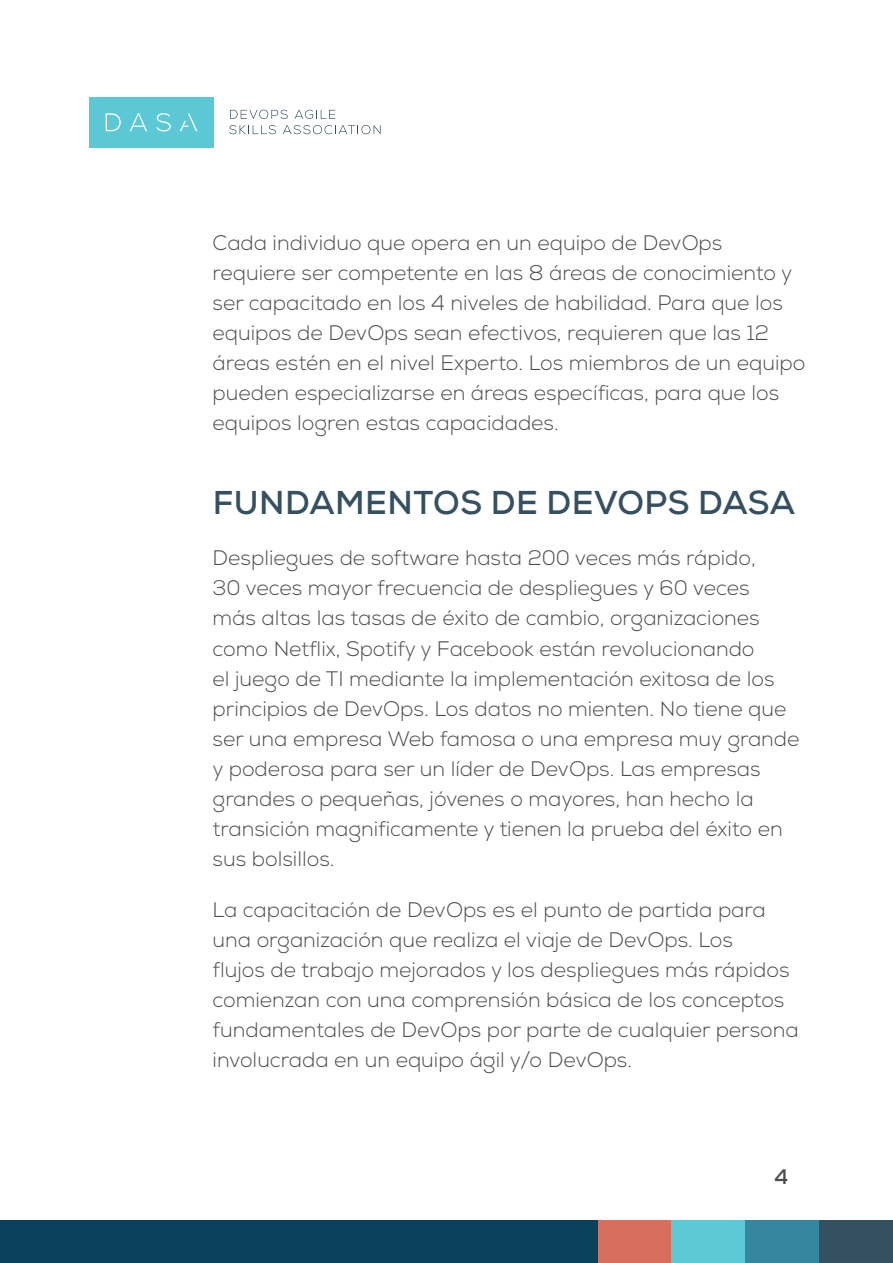
<style>
.page{position:relative;width:893px;height:1263px;background:#fff}
.page>*{position:absolute;margin:0;border:0;box-sizing:border-box;transform-origin:0 0}
.t1{font:700 33px "Nexa";letter-spacing:.015em;color:#355060}
.t2{font:300 21px/30px "Nexa";color:#4b4c4d}
.t3{font:700 21px "Nexa";color:#4b4c4d}
</style>
<div class="page">
<svg style="left:230px;top:110px;width:58px;height:9px"></svg>
<svg style="left:295px;top:110px;width:40px;height:9px"></svg>
<svg style="left:229px;top:125px;width:47px;height:9px"></svg>
<svg style="left:283px;top:125px;width:98px;height:9px"></svg>
<div style="left:89px;top:97px;width:125px;height:51px;background:#5cc7d5"></div>
<svg style="left:106px;top:113px;width:15px;height:18px"></svg>
<svg style="left:130px;top:113px;width:17px;height:18px"></svg>
<svg style="left:156px;top:113px;width:15px;height:19px"></svg>
<svg style="left:180px;top:113px;width:17px;height:18px"></svg>
<div style="left:597px;top:1220px;width:74px;height:43px;background:#d76f5f"></div>
<div style="left:671px;top:1220px;width:74px;height:43px;background:#5dc8d6"></div>
<div style="left:745px;top:1220px;width:74px;height:43px;background:#35869f"></div>
<div style="left:819px;top:1220px;width:74px;height:43px;background:#355060"></div>
<div style="left:0;top:1220px;width:597px;height:43px;background:#0a425c"></div>
<p class="t2" style="left:213px;top:228px;width:594px">Cada individuo que opera en un equipo de DevOps requiere ser competente en las 8 áreas de conocimiento y ser capacitado en los 4 niveles de habilidad. Para que los equipos de DevOps sean efectivos, requieren que las 12 áreas estén en el nivel Experto. Los miembros de un equipo pueden especializarse en áreas específicas, para que los equipos logren estas capacidades.</p>
<h1 class="t1" style="left:213px;top:482px;width:584px">FUNDAMENTOS DE DEVOPS DASA</h1>
<p class="t2" style="left:213px;top:544px;width:588px">Despliegues de software hasta 200 veces más rápido,<br>30 veces mayor frecuencia de despliegues y 60 veces<br>más altas las tasas de éxito de cambio, organizaciones como Netflix, Spotify y Facebook están revolucionando<br>el juego de TI mediante la implementación exitosa de los principios de DevOps. Los datos no mienten. No tiene que ser una empresa Web famosa o una empresa muy grande y poderosa para ser un líder de DevOps. Las empresas grandes o pequeñas, jóvenes o mayores, han hecho la transición magnificamente y tienen la prueba del éxito en sus bolsillos.</p>
<p class="t2" style="left:213px;top:895px;width:588px">La capacitación de DevOps es el punto de partida para una organización que realiza el viaje de DevOps. Los<br>flujos de trabajo mejorados y los despliegues más rápidos comienzan con una comprensión básica de los conceptos fundamentales de DevOps por parte de cualquier persona involucrada en un equipo ágil y/o DevOps.</p>
<p class="t3" style="left:775px;top:1163px;width:15px">4</p>
</div>
